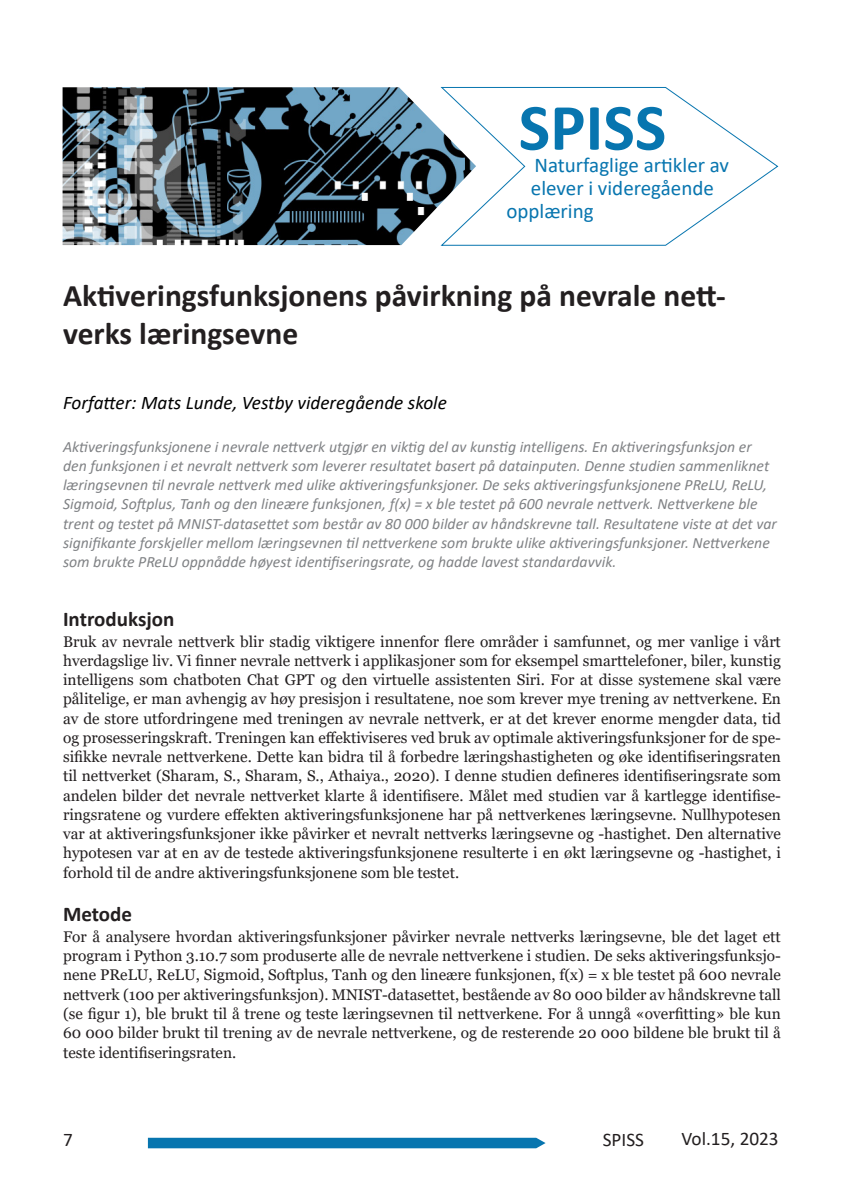
<style>
.page{position:relative;width:844px;height:1191px;background:#fff}
.page>*{position:absolute;margin:0;border:0;box-sizing:border-box;transform-origin:0 0}
.t1{font:700 66.5px "Calibri";color:#0775af}
.Tittel{font:700 31.5px/37.8px "Calibri";color:#231f20}
.t2{font:21px "Calibri";color:#0775af}
.Mellomtittel_1{font:700 21px "Calibri";color:#231f20}
.Forfatternavn{font:italic 19.25px "Calibri";color:#000}
.t3{font:19.25px "Calibri";color:#231f20}
.Ingress{font:italic 15.75px/19.2px "Calibri";color:#808285}
.Brødtekst_1{font:15.4px/19.2px "Georgia";color:#231f20;text-align:justify}
</style>
<div class="page">
<svg style="left:148px;top:1137px;width:397px;height:11px;background:#1a7fb5"></svg>
<img style="left:63px;top:87px;width:376px;height:158px">
<svg style="left:439px;top:87px;width:339px;height:159px"></svg>
<p class="t1" style="left:518px;top:80px;width:149px">SPISS</p>
<p class="t2" style="left:534px;top:151px;width:196px">Naturfaglige artikler av</p>
<p class="t2" style="left:531px;top:174px;width:184px">elever i videregående</p>
<p class="t2" style="left:506px;top:196px;width:89px">opplæring</p>
<p class="Tittel" style="left:63px;top:276px;width:664px">Aktiveringsfunksjonens påvirkning på nevrale nett&shy;verks læringsevne</p>
<p class="Forfatternavn" style="left:63px;top:389px;width:385px">Forfatter: Mats Lunde, Vestby videregående skole</p>
<p class="Ingress" style="left:63px;top:436px;width:715px">Aktiveringsfunksjonene i nevrale nettverk utgjør en viktig del av kunstig intelligens. En aktiveringsfunksjon er den funksjonen i et nevralt nettverk som leverer resultatet basert på datainputen. Denne studien sammenliknet læringsevnen til nevrale nettverk med ulike aktiveringsfunksjoner. De seks aktiveringsfunksjonene PReLU, ReLU, Sigmoid, Softplus, Tanh og den lineære funksjonen, f(x) = x ble testet på 600 nevrale nettverk. Nettverkene ble trent og testet på MNIST-datasettet som består av 80 000 bilder av håndskrevne tall. Resultatene viste at det var signifikante forskjeller mellom læringsevnen til nettverkene som brukte ulike aktiveringsfunksjoner. Nettverkene som brukte PReLU oppnådde høyest identifiseringsrate, og hadde lavest standardavvik.</p>
<p class="Mellomtittel_1" style="left:63px;top:604px;width:113px">Introduksjon</p>
<p class="Brødtekst_1" style="left:63px;top:632px;width:719px">Bruk av nevrale nettverk blir stadig viktigere innenfor flere områder i samfunnet, og mer vanlige i vårt hverdagslige liv. Vi finner nevrale nettverk i applikasjoner som for eksempel smarttelefoner, biler, kunstig intelligens som chatboten Chat GPT og den virtuelle assistenten Siri. For at disse systemene skal være pålitelige, er man avhengig av høy presisjon i resultatene, noe som krever mye trening av nettverkene. En av de store utfordringene med treningen av nevrale nettverk, er at det krever enorme mengder data, tid og prosesseringskraft. Treningen kan effektiviseres ved bruk av optimale aktiveringsfunksjoner for de spe&shy;sifikke nevrale nettverkene. Dette kan bidra til å forbedre læringshastigheten og øke identifiseringsraten til nettverket (Sharam, S., Sharam, S., Athaiya., 2020). I denne studien defineres identifiseringsrate som andelen bilder det nevrale nettverket klarte å identifisere. Målet med studien var å kartlegge identifise&shy;ringsratene og vurdere effekten aktiveringsfunksjonene har på nettverkenes læringsevne. Nullhypotesen var at aktiveringsfunksjoner ikke påvirker et nevralt nettverks læringsevne og -hastighet. Den alternative hypotesen var at en av de testede aktiveringsfunksjonene resulterte i en økt læringsevne og -hastighet, i forhold til de andre aktiveringsfunksjonene som ble testet.</p>
<p class="Mellomtittel_1" style="left:63px;top:899px;width:70px">Metode</p>
<p class="Brødtekst_1" style="left:63px;top:927px;width:719px">For å analysere hvordan aktiveringsfunksjoner påvirker nevrale nettverks læringsevne, ble det laget ett program i Python 3.10.7 som produserte alle de nevrale nettverkene i studien. De seks aktiveringsfunksjo&shy;nene PReLU, ReLU, Sigmoid, Softplus, Tanh og den lineære funksjonen, f(x) = x ble testet på 600 nevrale nettverk (100 per aktiveringsfunksjon). MNIST-datasettet, bestående av 80 000 bilder av håndskrevne tall (se figur 1), ble brukt til å trene og teste læringsevnen til nettverkene. For å unngå «overfitting» ble kun 60 000 bilder brukt til trening av de nevrale nettverkene, og de resterende 20 000 bildene ble brukt til å teste identifiseringsraten.</p>
<p class="t3" style="left:63px;top:1126px;width:11px">7</p>
<p class="t3" style="left:602px;top:1126px;width:43px">SPISS</p>
<p class="t3" style="left:681px;top:1125px;width:99px">Vol.15, 2023</p>
</div>
